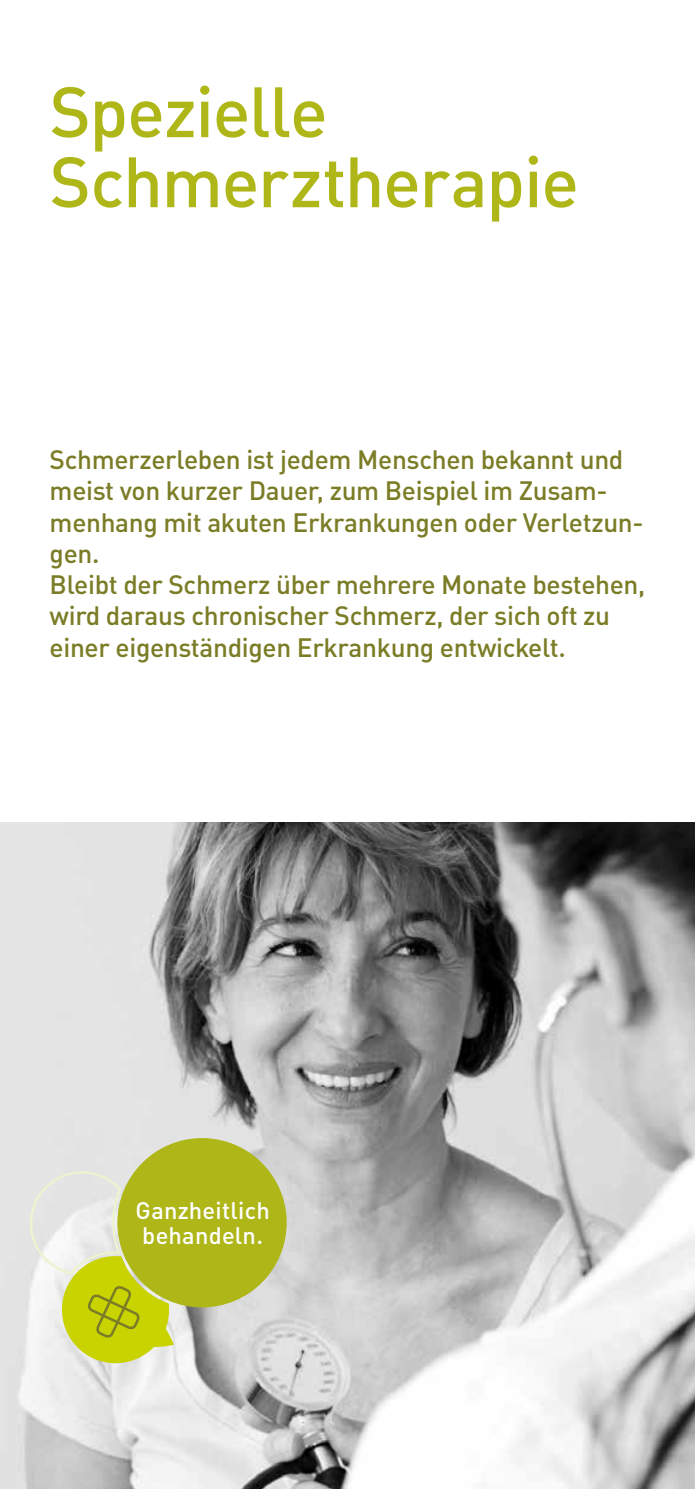
<style>
.page{position:relative;width:695px;height:1489px;background:#fff}
.page>*{position:absolute;margin:0;border:0;box-sizing:border-box;transform-origin:0 0}
.t1{font:500 70px/70px "DINOT";letter-spacing:-.02em;color:#aeb618}
.t2{font:500 26.25px/31.2px "DINOT";letter-spacing:-.015em;color:#7b7c26}
.t3{font:500 23.75px/25px "DINOT";letter-spacing:.01em;color:#fff}
</style>
<div class="page">
<img style="left:0;top:822px;width:694px;height:666px">
<svg style="left:29px;top:1137px;width:257px;height:227px;background:#c8cd73"></svg>
<h1 class="t1" style="left:50px;top:75px;width:531px">Spezielle<br>Schmerztherapie</h1>
<p class="t2" style="left:50px;top:443px;width:597px">Schmerzerleben ist jedem Menschen bekannt und meist von kurzer Dauer, zum Beispiel im Zusam&shy;menhang mit akuten Erkrankungen oder Verletzun&shy;gen.<br>Bleibt der Schmerz über mehrere Monate bestehen, wird daraus chronischer Schmerz, der sich oft zu einer eigenständigen Erkrankung entwickelt.</p>
<p class="t3" style="left:136px;top:1196px;width:136px">Ganzheitlich behandeln.</p>
</div>
